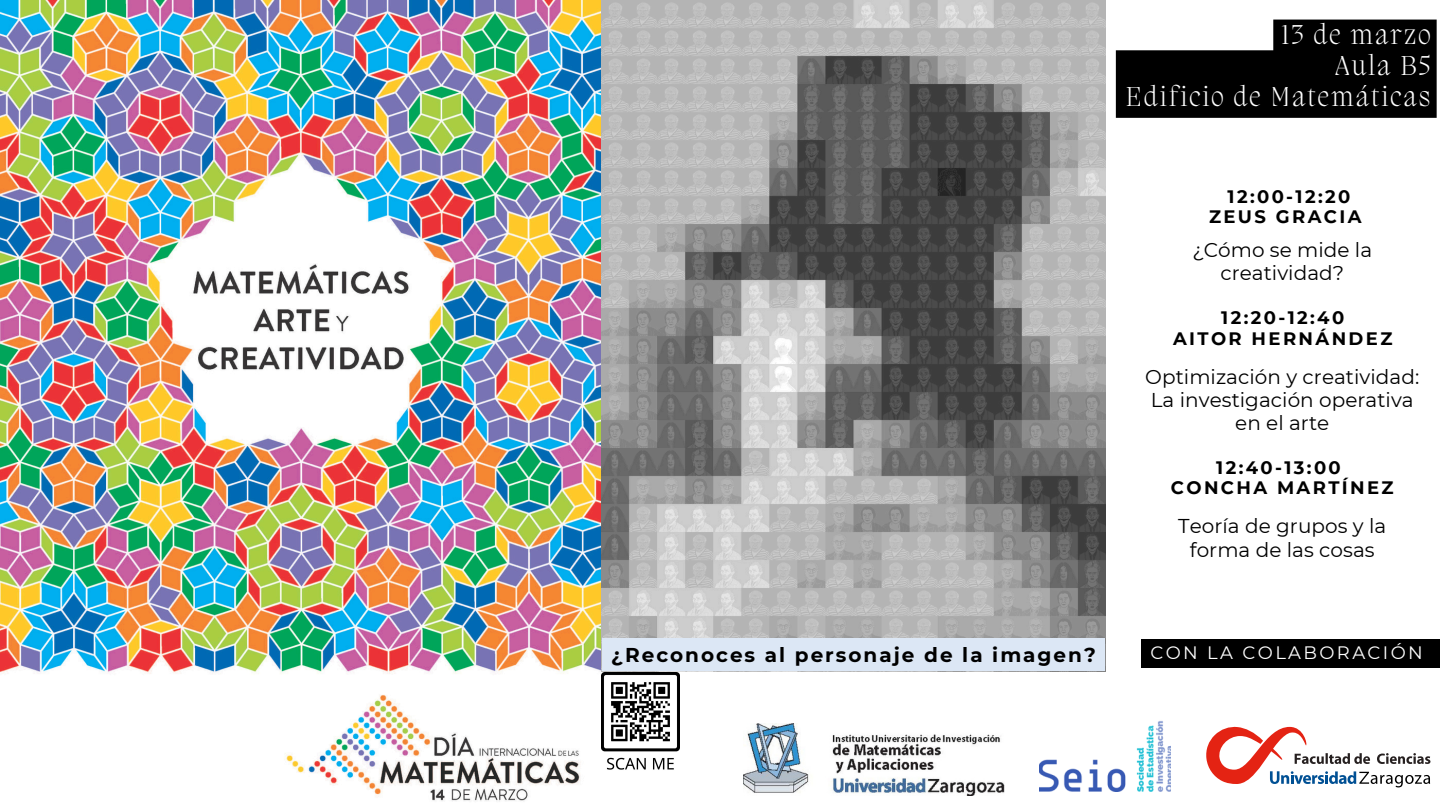
<style>
.page{position:relative;width:1440px;height:810px;background:#fff}
.page>*{position:absolute;margin:0;border:0;box-sizing:border-box;transform-origin:0 0}
.t1{font:200 28px/30.8px "Migra";letter-spacing:.08em;color:#fff;text-align:right}
.t2{font:20px/23.2px "Montserrat";letter-spacing:.005em;color:#000;text-align:center}
.t3{font:700 20px "Montserrat";letter-spacing:.1em;color:#000}
.t4{font:700 18px/20.2px "Montserrat";letter-spacing:.13em;color:#000;text-align:center}
.t5{font:18px "Montserrat";letter-spacing:.13em;color:#fff}
</style>
<div class="page">
<img style="left:0;top:0;width:601px;height:802px">
<img style="left:744px;top:723px;width:261px;height:72px">
<svg style="left:1206px;top:727px;width:224px;height:60px"></svg>
<img style="left:601px;top:0;width:504px;height:672px">
<img style="left:1040px;top:721px;width:130px;height:71px">
<img style="left:601px;top:672px;width:78px;height:98px">
<svg style="left:1116px;top:20px;width:321px;height:98px;background:#272727"></svg>
<div style="left:602px;top:638px;width:503px;height:33px;background:#dce7f5"></div>
<div style="left:1141px;top:639px;width:299px;height:29px;background:#000"></div>
<h2 class="t1" style="left:1126px;top:22px;width:306px">13 de marzo<br>Aula B5<br>Edificio de Matemáticas</h2>
<h1 class="t4" style="left:1209px;top:186px;width:154px">12:00-12:20<br>ZEUS GRACIA</h1>
<p class="t2" style="left:1192px;top:238px;width:181px">¿Cómo se mide la creatividad?</p>
<p class="t4" style="left:1173px;top:308px;width:221px">12:20-12:40<br>AITOR HERNÁNDEZ</p>
<h4 class="t2" style="left:1145px;top:365px;width:275px">Optimización y creatividad:<br>La investigación operativa en el arte</h4>
<h3 class="t4" style="left:1171px;top:458px;width:224px">12:40-13:00<br>CONCHA MARTÍNEZ</h3>
<h4 class="t2" style="left:1178px;top:515px;width:210px">Teoría de grupos y la forma de las cosas</h4>
<h3 class="t3" style="left:611px;top:642px;width:486px">¿Reconoces al personaje de la imagen?</h3>
<h4 class="t5" style="left:1150px;top:642px;width:274px">CON LA COLABORACIÓN</h4>
</div>
